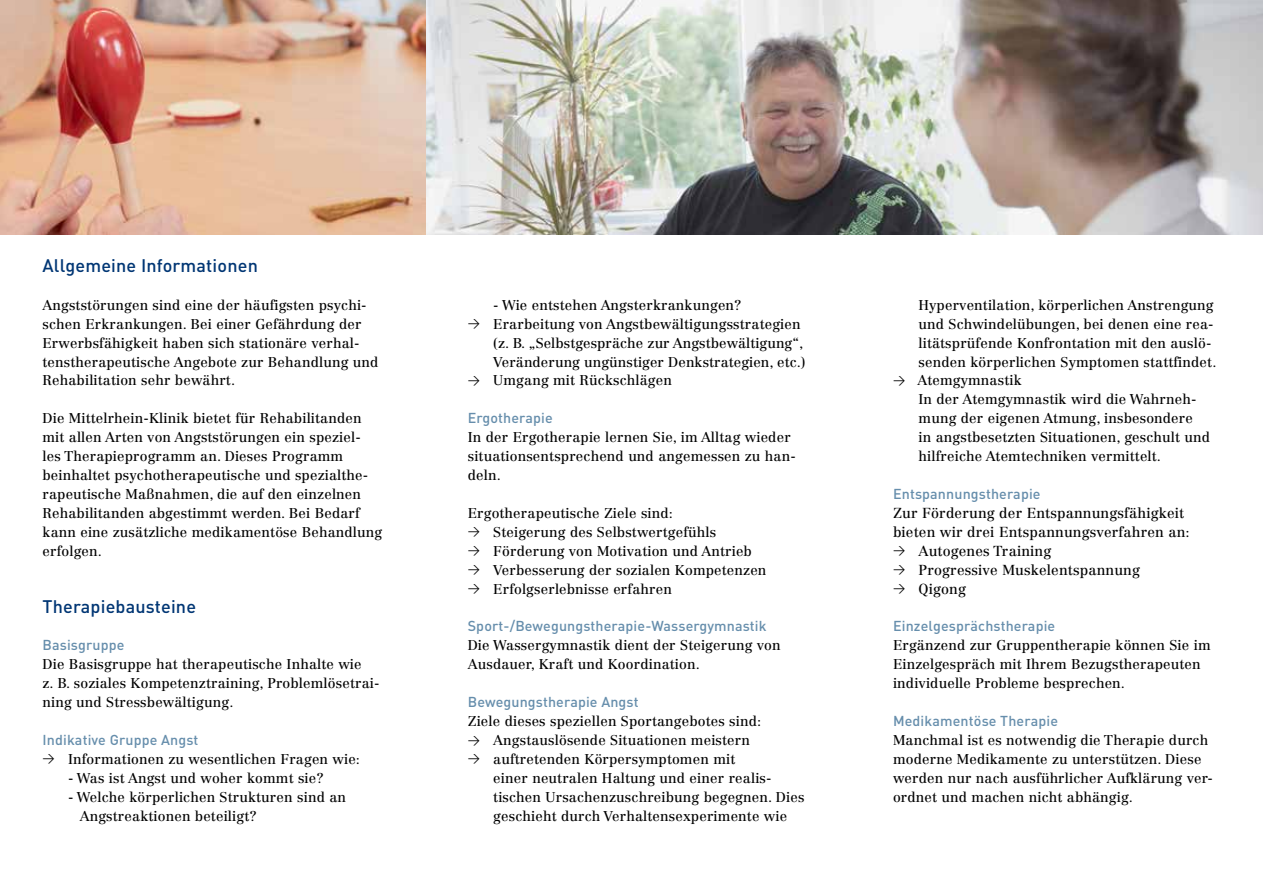
<style>
.page{position:relative;width:1263px;height:893px;background:#fff}
.page>*{position:absolute;margin:0;border:0;box-sizing:border-box;transform-origin:0 0}
.t1{font:500 18px "DIN";letter-spacing:.01em;color:#003674}
.t2{font:500 14.25px "DIN";letter-spacing:.01em;color:#668eac}
.t3{font:14.25px/18.9px "Centennial LT Std";letter-spacing:.01em;color:#000}
.t4{font:13.95px/18.9px "Centennial LT Std";letter-spacing:.01em;color:#000}
.s1{font-family:"DIN Regular Alternate";font-size:12px}
</style>
<div class="page">
<img style="left:0;top:0;width:1263px;height:234px">
<p class="t1" style="left:43px;top:253px;width:217px">Allgemeine Informationen</p>
<p class="t4" style="left:43px;top:295px;width:337px">Angststörungen sind eine der häufigsten psychi&shy;schen Erkrankungen. Bei einer Gefährdung der Erwerbsfähigkeit haben sich stationäre verhal&shy;tenstherapeutische Angebote zur Behandlung und Rehabilitation sehr bewährt.</p>
<p class="t4" style="left:43px;top:409px;width:341px">Die Mittelrhein-Klinik bietet für Rehabilitanden mit allen Arten von Angststörungen ein speziel&shy;les Therapieprogramm an. Dieses Programm beinhaltet psychotherapeutische und spezialthe&shy;rapeutische Maßnahmen, die auf den einzelnen Rehabilitanden abgestimmt werden. Bei Bedarf kann eine zusätzliche medikamentöse Behandlung erfolgen.</p>
<p class="t1" style="left:43px;top:594px;width:155px">Therapiebausteine</p>
<p class="t2" style="left:43px;top:636px;width:84px">Basisgruppe</p>
<p class="t4" style="left:43px;top:655px;width:338px">Die Basisgruppe hat therapeutische Inhalte wie<br>z. B. soziales Kompetenztraining, Problemlösetrai&shy;ning und Stressbewältigung.</p>
<p class="t2" style="left:43px;top:730px;width:157px">Indikative Gruppe Angst</p>
<p class="t4" style="left:43px;top:750px;width:319px"><span class="s1">&gt;</span> Informationen zu wesentlichen Fragen wie:</p>
<p class="t4" style="left:68px;top:768px;width:258px">- Was ist Angst und woher kommt sie?</p>
<p class="t4" style="left:80px;top:787px;width:268px;text-indent:-12px">- Welche körperlichen Strukturen sind an<br>Angstreaktionen beteiligt?</p>
<p class="t4" style="left:493px;top:295px;width:250px">- Wie entstehen Angsterkrankungen?</p>
<p class="t4" style="left:468px;top:314px;width:334px"><span class="s1">&gt;</span> Erarbeitung von Angstbewältigungsstrategien</p>
<p class="t4" style="left:493px;top:333px;width:312px">(z. B. „Selbstgespräche zur Angstbewältigung“,</p>
<p class="t4" style="left:493px;top:352px;width:314px">Veränderung ungünstiger Denkstrategien, etc.)</p>
<p class="t4" style="left:468px;top:371px;width:206px"><span class="s1">&gt;</span> Umgang mit Rückschlägen</p>
<p class="t2" style="left:468px;top:409px;width:87px">Ergotherapie</p>
<p class="t4" style="left:468px;top:428px;width:330px">In der Ergotherapie lernen Sie, im Alltag wieder situationsentsprechend und angemessen zu han&shy;deln.</p>
<p class="t4" style="left:468px;top:504px;width:300px">Ergotherapeutische Ziele sind:<br><span class="s1">&gt;</span> Steigerung des Selbstwertgefühls<br><span class="s1">&gt;</span> Förderung von Motivation und Antrieb <span class="s1">&gt;</span> Verbesserung der sozialen Kompetenzen <span class="s1">&gt;</span> Erfolgserlebnisse erfahren</p>
<p class="t2" style="left:468px;top:617px;width:300px">Sport-/Bewegungstherapie-Wassergymnastik</p>
<p class="t4" style="left:468px;top:636px;width:314px">Die Wassergymnastik dient der Steigerung von<br>Ausdauer, Kraft und Koordination.</p>
<p class="t2" style="left:468px;top:692px;width:172px">Bewegungstherapie Angst</p>
<p class="t4" style="left:468px;top:712px;width:295px">Ziele dieses speziellen Sportangebotes sind: <span class="s1">&gt;</span> Angstauslösende Situationen meistern <span class="s1">&gt;</span> auftretenden Körpersymptomen mit</p>
<p class="t4" style="left:493px;top:768px;width:313px">einer neutralen Haltung und einer realis&shy;tischen Ursachenzuschreibung begegnen. Dies geschieht durch Verhaltensexperimente wie</p>
<p class="t4" style="left:918px;top:295px;width:297px">Hyperventilation, körperlichen Anstrengung</p>
<p class="t4" style="left:918px;top:314px;width:297px">und Schwindelübungen, bei denen eine rea-</p>
<p class="t4" style="left:918px;top:333px;width:294px">litätsprüfende Konfrontation mit den auslö-</p>
<p class="t4" style="left:918px;top:352px;width:299px">senden körperlichen Symptomen stattfindet.</p>
<p class="t4" style="left:893px;top:371px;width:130px"><span class="s1">&gt;</span> Atemgymnastik</p>
<p class="t4" style="left:918px;top:390px;width:279px">In der Atemgymnastik wird die Wahrneh-</p>
<p class="t4" style="left:918px;top:409px;width:276px">mung der eigenen Atmung, insbesondere</p>
<p class="t4" style="left:918px;top:428px;width:293px">in angstbesetzten Situationen, geschult und</p>
<p class="t4" style="left:918px;top:447px;width:244px">hilfreiche Atemtechniken vermittelt.</p>
<p class="t2" style="left:893px;top:484px;width:149px">Entspannungstherapie</p>
<p class="t3" style="left:893px;top:503px;width:298px">Zur Förderung der Entspannungsfähigkeit bieten wir drei Entspannungsverfahren an: <span class="s1">&gt;</span> Autogenes Training<br><span class="s1">&gt;</span> Progressive Muskelentspannung<br><span class="s1">&gt;</span> Qigong</p>
<p class="t2" style="left:893px;top:617px;width:164px">Einzelgesprächstherapie</p>
<p class="t4" style="left:893px;top:636px;width:319px">Ergänzend zur Gruppentherapie können Sie im<br>Einzelgespräch mit Ihrem Bezugstherapeuten individuelle Probleme besprechen.</p>
<p class="t2" style="left:893px;top:711px;width:166px">Medikamentöse Therapie</p>
<p class="t4" style="left:893px;top:731px;width:321px">Manchmal ist es notwendig die Therapie durch moderne Medikamente zu unterstützen. Diese werden nur nach ausführlicher Aufklärung ver&shy;ordnet und machen nicht abhängig.</p>
</div>
